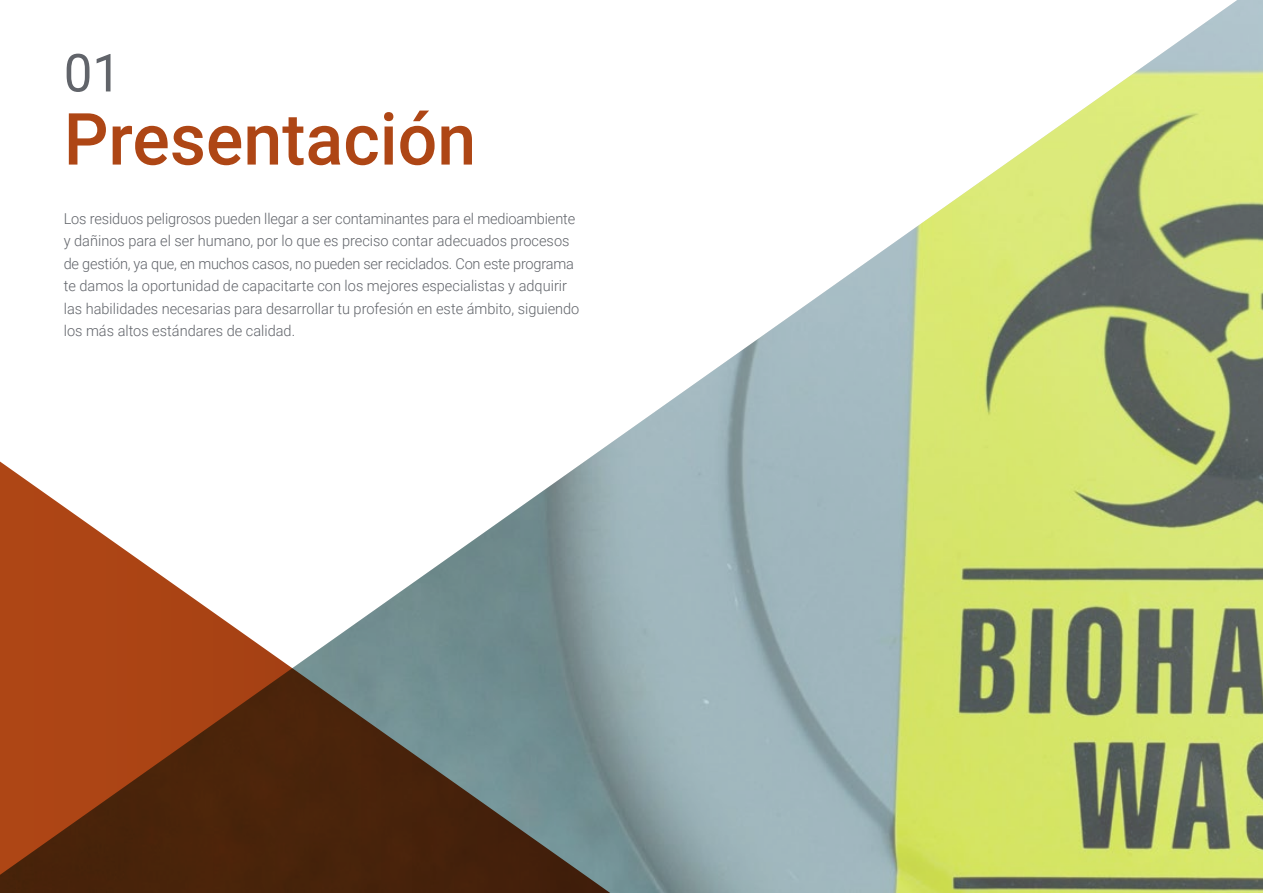
<style>
.page{position:relative;width:1263px;height:893px;background:#fff}
.page>*{position:absolute;margin:0;border:0;box-sizing:border-box;transform-origin:0 0}
.t1{font:500 72px "Roboto";color:#ae4615}
.t2{font:52.5px "Roboto";color:#61646a}
.t3{font:300 15px/22.5px "Roboto";color:#61646a}
</style>
<div class="page">
<img style="left:607px;top:0;width:656px;height:893px">
<svg style="left:0;top:446px;width:640px;height:447px"></svg>
<h2 class="t2" style="left:64px;top:36px;width:59px">01</h2>
<h1 class="t1" style="left:64px;top:89px;width:414px">Presentación</h1>
<p class="t3" style="left:64px;top:207px;width:517px">Los residuos peligrosos pueden llegar a ser contaminantes para el medioambiente y dañinos para el ser humano, por lo que es preciso contar adecuados procesos de gestión, ya que, en muchos casos, no pueden ser reciclados. Con este programa te damos la oportunidad de capacitarte con los mejores especialistas y adquirir las habilidades necesarias para desarrollar tu profesión en este ámbito, siguiendo los más altos estándares de calidad.</p>
</div>
